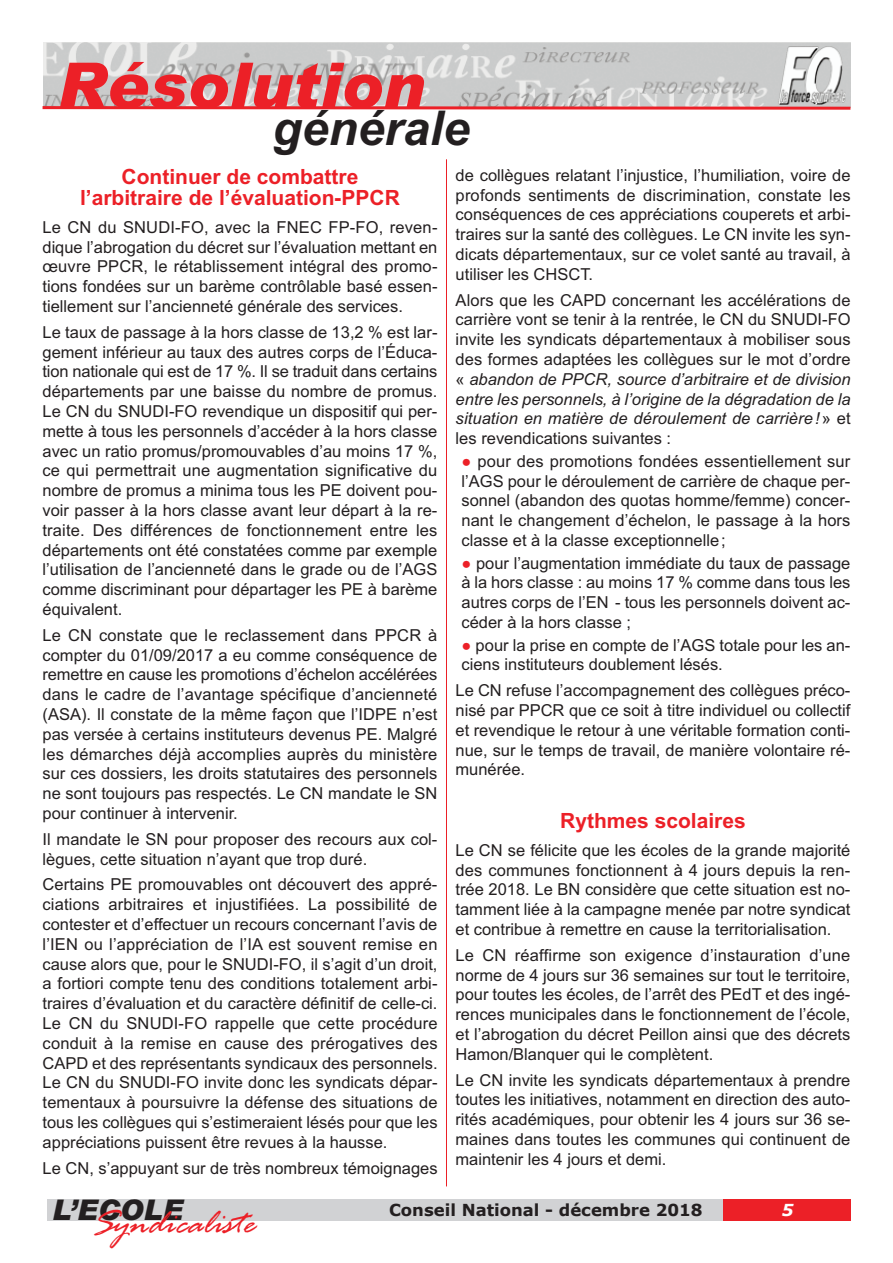
<style>
.page{position:relative;width:893px;height:1263px;background:#fff}
.page>*{position:absolute;margin:0;border:0;box-sizing:border-box;transform-origin:0 0}
.t1{font:italic 900 63px "Arial";color:#ec2027}
.t2{font:italic 700 48px "Arial";color:#231f20}
.t3{font:italic 36px "Rage";color:#ec2027}
.t4{font:italic 900 28.5px "Arial";color:#231f20}
.t5{font:700 21px/20.7px "Arial";color:#ec2027;text-align:center}
.t6{font:16.5px/19.8px "Arial";color:#231f20;text-align:justify}
.t7{font:700 16.5px "Verdana";color:#231f20}
.t8{font:italic 700 16.5px "Verdana";color:#fff}
.s1{font-style:italic}
.s2{color:#ec2027}
</style>
<div class="page">
<img style="left:44px;top:43px;width:806px;height:62px">
<div style="left:47px;top:1199px;width:785px;height:21px;background:#d1d2d4"></div>
<div style="left:723px;top:1199px;width:127px;height:21px;background:#ec2027"></div>
<svg style="left:42px;top:105px;width:809px;height:5px;background:#e56b6f"></svg>
<hr style="left:446px;top:159px;width:1px;height:1027px;background:#ec2027">
<h1 class="t1" style="left:57px;top:49px;width:369px">Résolution</h1>
<h2 class="t2" style="left:272px;top:101px;width:199px">générale</h2>
<p class="t5" style="left:80px;top:166px;width:321px">Continuer de combattre l’arbitraire de l’évaluation-PPCR</p>
<p class="t6" style="left:43px;top:217px;width:396px">Le CN du SNUDI-FO, avec la FNEC FP-FO, reven&shy;dique l’abrogation du décret sur l’évaluation mettant en œuvre PPCR, le rétablissement intégral des promo&shy;tions fondées sur un barème contrôlable basé essen&shy;tiellement sur l’ancienneté générale des services.</p>
<p class="t6" style="left:43px;top:322px;width:396px">Le taux de passage à la hors classe de 13,2 % est lar&shy;gement inférieur au taux des autres corps de l’Éduca&shy;tion nationale qui est de 17 %. Il se traduit dans certains départements par une baisse du nombre de promus.<br>Le CN du SNUDI-FO revendique un dispositif qui per&shy;mette à tous les personnels d’accéder à la hors classe avec un ratio promus/promouvables d’au moins 17 %, ce qui permettrait une augmentation significative du nombre de promus a minima tous les PE doivent pou&shy;voir passer à la hors classe avant leur départ à la re&shy;traite. Des différences de fonctionnement entre les départements ont été constatées comme par exemple l’utilisation de l’ancienneté dans le grade ou de l’AGS comme discriminant pour départager les PE à barème équivalent.</p>
<p class="t6" style="left:43px;top:625px;width:396px">Le CN constate que le reclassement dans PPCR à compter du 01/09/2017 a eu comme conséquence de remettre en cause les promotions d’échelon accélérées dans le cadre de l’avantage spécifique d’ancienneté (ASA). Il constate de la même façon que l’IDPE n’est pas versée à certains instituteurs devenus PE. Malgré les démarches déjà accomplies auprès du ministère sur ces dossiers, les droits statutaires des personnels ne sont toujours pas respectés. Le CN mandate le SN pour continuer à intervenir.</p>
<p class="t6" style="left:43px;top:829px;width:396px">Il mandate le SN pour proposer des recours aux col&shy;lègues, cette situation n’ayant que trop duré.</p>
<p class="t6" style="left:43px;top:875px;width:397px">Certains PE promouvables ont découvert des appré&shy;ciations arbitraires et injustifiées. La possibilité de contester et d’effectuer un recours concernant l’avis de l’IEN ou l’appréciation de l’IA est souvent remise en cause alors que, pour le SNUDI-FO, il s’agit d’un droit, a fortiori compte tenu des conditions totalement arbi&shy;traires d’évaluation et du caractère définitif de celle-ci.<br>Le CN du SNUDI-FO rappelle que cette procédure conduit à la remise en cause des prérogatives des CAPD et des représentants syndicaux des personnels.<br>Le CN du SNUDI-FO invite donc les syndicats dépar&shy;tementaux à poursuivre la défense des situations de tous les collègues qui s’estimeraient lésés pour que les appréciations puissent être revues à la hausse.</p>
<p class="t6" style="left:43px;top:1158px;width:396px">Le CN, s’appuyant sur de très nombreux témoignages</p>
<p class="t6" style="left:456px;top:165px;width:396px">de collègues relatant l’injustice, l’humiliation, voire de profonds sentiments de discrimination, constate les conséquences de ces appréciations couperets et arbi&shy;traires sur la santé des collègues. Le CN invite les syn&shy;dicats départementaux, sur ce volet santé au travail, à utiliser les CHSCT.</p>
<p class="t6" style="left:456px;top:290px;width:396px">Alors que les CAPD concernant les accélérations de carrière vont se tenir à la rentrée, le CN du SNUDI-FO invite les syndicats départementaux à mobiliser sous des formes adaptées les collègues sur le mot d’ordre « <span class="s1">abandon de PPCR, source d’arbitraire et de division entre les personnels, à l’origine de la dégradation de la situation en matière de déroulement de carrière!</span>» et les revendications suivantes :</p>
<p class="t6" style="left:461px;top:451px;width:390px"><span class="s2">●</span> pour des promotions fondées essentiellement sur l’AGS pour le déroulement de carrière de chaque per&shy;sonnel (abandon des quotas homme/femme) concer&shy;nant le changement d’échelon, le passage à la hors classe et à la classe exceptionnelle;</p>
<p class="t6" style="left:461px;top:553px;width:390px"><span class="s2">●</span> pour l’augmentation immédiate du taux de passage à la hors classe : au moins 17 % comme dans tous les autres corps de l’EN - tous les personnels doivent ac&shy;céder à la hors classe ;</p>
<p class="t6" style="left:461px;top:635px;width:390px"><span class="s2">●</span> pour la prise en compte de l’AGS totale pour les an&shy;ciens instituteurs doublement lésés.</p>
<p class="t6" style="left:455px;top:680px;width:396px">Le CN refuse l’accompagnement des collègues préco&shy;nisé par PPCR que ce soit à titre individuel ou collectif et revendique le retour à une véritable formation conti&shy;nue, sur le temps de travail, de manière volontaire ré&shy;munérée.</p>
<p class="t5" style="left:560px;top:810px;width:187px">Rythmes scolaires</p>
<p class="t6" style="left:455px;top:840px;width:396px">Le CN se félicite que les écoles de la grande majorité des communes fonctionnent à 4 jours depuis la ren&shy;trée 2018. Le BN considère que cette situation est no&shy;tamment liée à la campagne menée par notre syndicat et contribue à remettre en cause la territorialisation.</p>
<p class="t6" style="left:455px;top:945px;width:396px">Le CN réaffirme son exigence d’instauration d’une norme de 4 jours sur 36 semaines sur tout le territoire, pour toutes les écoles, de l’arrêt des PEdT et des ingé&shy;rences municipales dans le fonctionnement de l’école, et l’abrogation du décret Peillon ainsi que des décrets Hamon/Blanquer qui le complètent.</p>
<p class="t6" style="left:455px;top:1070px;width:396px">Le CN invite les syndicats départementaux à prendre toutes les initiatives, notamment en direction des auto&shy;rités académiques, pour obtenir les 4 jours sur 36 se&shy;maines dans toutes les communes qui continuent de maintenir les 4 jours et demi.</p>
<h3 class="t4" style="left:52px;top:1194px;width:133px">L’ECOLE</h3>
<p class="t7" style="left:389px;top:1199px;width:315px">Conseil National - décembre 2018</p>
<p class="t8" style="left:782px;top:1199px;width:13px">5</p>
<h3 class="t3" style="left:90px;top:1200px;width:175px">Sy ndicaliste</h3>
</div>
